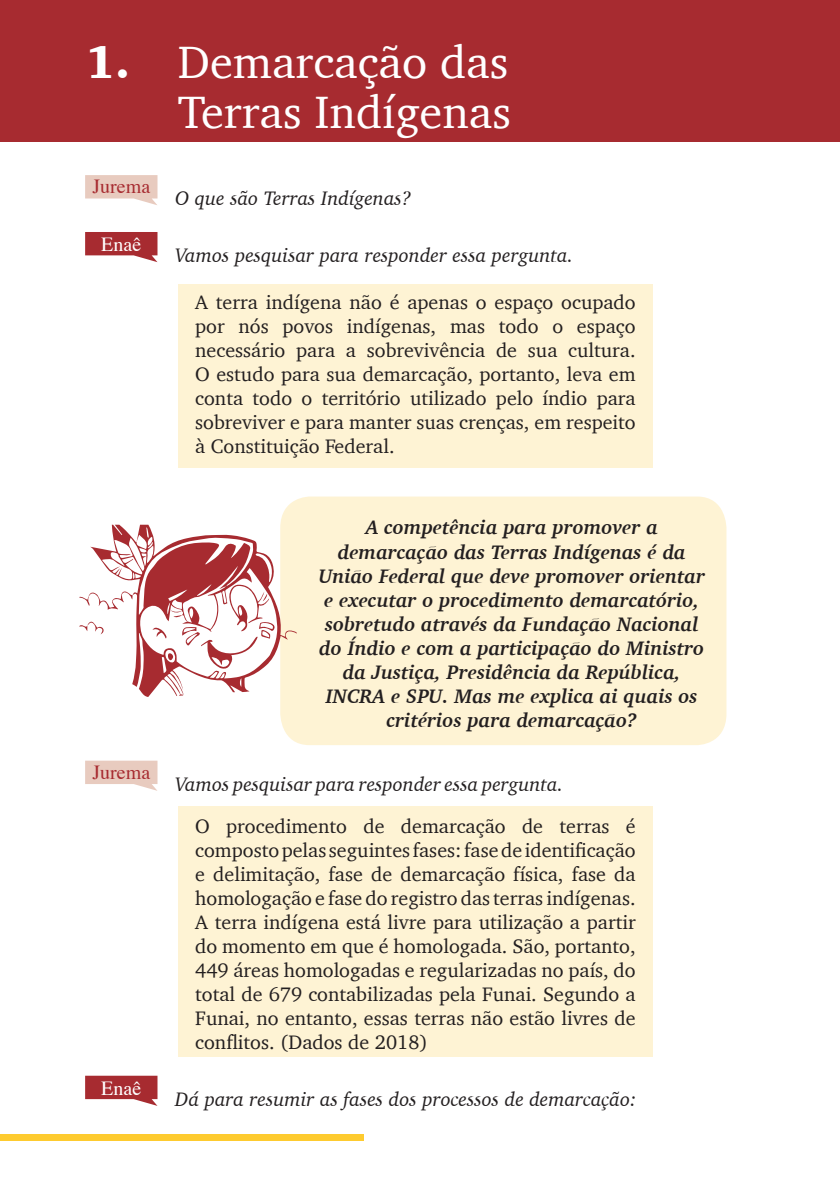
<style>
.page{position:relative;width:840px;height:1191px;background:#fff}
.page>*{position:absolute;margin:0;border:0;box-sizing:border-box;transform-origin:0 0}
.t1{font:46.4px/50px "Charter";color:#fff}
.t2{font:900 46.4px "Charter";color:#fff}
.t3{font:20px/24px "Charter";color:#231f20;text-align:justify}
.t4{font:italic 700 20px/24px "Charter";color:#231f20;text-align:center}
.t5{font:italic 20px "Charter";color:#231f20}
.t6{font:20px "Times";color:#a72b30}
.t7{font:20px "Times";color:#fff}
</style>
<div class="page">
<div style="left:0;top:1134px;width:363px;height:7px;background:#fecb2f"></div>
<div style="left:178px;top:806px;width:474px;height:251px;background:#fef3d4"></div>
<svg style="left:85px;top:1075px;width:72px;height:31px"></svg>
<div style="left:89px;top:1080px;width:64px;height:18px;background:#a72b30"></div>
<div style="left:178px;top:284px;width:474px;height:184px;background:#fef3d4"></div>
<svg style="left:85px;top:175px;width:72px;height:30px"></svg>
<div style="left:89px;top:178px;width:64px;height:18px;background:#e8cbbf"></div>
<svg style="left:85px;top:232px;width:72px;height:30px"></svg>
<div style="left:89px;top:236px;width:64px;height:18px;background:#a72b30"></div>
<svg style="left:85px;top:760px;width:72px;height:31px"></svg>
<div style="left:89px;top:764px;width:64px;height:18px;background:#e8cbbf"></div>
<div style="left:0;top:0;width:839px;height:141px;background:#a72b30"></div>
<div style="left:280px;top:496px;width:446px;height:249px;background:#fef3d4;border-radius:30px"></div>
<svg style="left:79px;top:525px;width:217px;height:172px"></svg>
<h1 class="t2" style="left:85px;top:33px;width:46px">1.</h1>
<p class="t6" style="left:92px;top:168px;width:59px">Jurema</p>
<p class="t7" style="left:101px;top:226px;width:41px">Enaê</p>
<h1 class="t1" style="left:178px;top:36px;width:334px">Demarcação das<br>Terras Indígenas</h1>
<p class="t5" style="left:175px;top:182px;width:238px">O que são Terras Indígenas?</p>
<p class="t5" style="left:175px;top:238px;width:399px">Vamos pesquisar para responder essa pergunta.</p>
<p class="t3" style="left:195px;top:290px;width:441px">A terra indígena não é apenas o espaço ocupado por nós povos indígenas, mas todo o espaço necessário para a sobrevivência de sua cultura.<br>O estudo para sua demarcação, portanto, leva em conta todo o território utilizado pelo índio para sobreviver e para manter suas crenças, em respeito à Constituição Federal.</p>
<p class="t6" style="left:92px;top:753px;width:59px">Jurema</p>
<p class="t7" style="left:101px;top:1069px;width:41px">Enaê</p>
<p class="t4" style="left:318px;top:515px;width:388px">A competência para promover a demarcação das Terras Indígenas é da União Federal que deve promover orientar e executar o procedimento demarcatório, sobretudo através da Fundação Nacional do Índio e com a participação do Ministro da Justiça, Presidência da República, INCRA e SPU. Mas me explica ai quais os critérios para demarcação?</p>
<p class="t5" style="left:175px;top:767px;width:389px">Vamos pesquisar para responder essa pergunta.</p>
<p class="t3" style="left:195px;top:814px;width:441px">O procedimento de demarcação de terras é composto pelas seguintes fases: fase de identificação e delimitação, fase de demarcação física, fase da homologação e fase do registro das terras indígenas.<br>A terra indígena está livre para utilização a partir do momento em que é homologada. São, portanto, 449 áreas homologadas e regularizadas no país, do total de 679 contabilizadas pela Funai. Segundo a Funai, no entanto, essas terras não estão livres de conflitos. (Dados de 2018)</p>
<p class="t5" style="left:175px;top:1082px;width:462px">Dá para resumir as fases dos processos de demarcação:</p>
</div>
